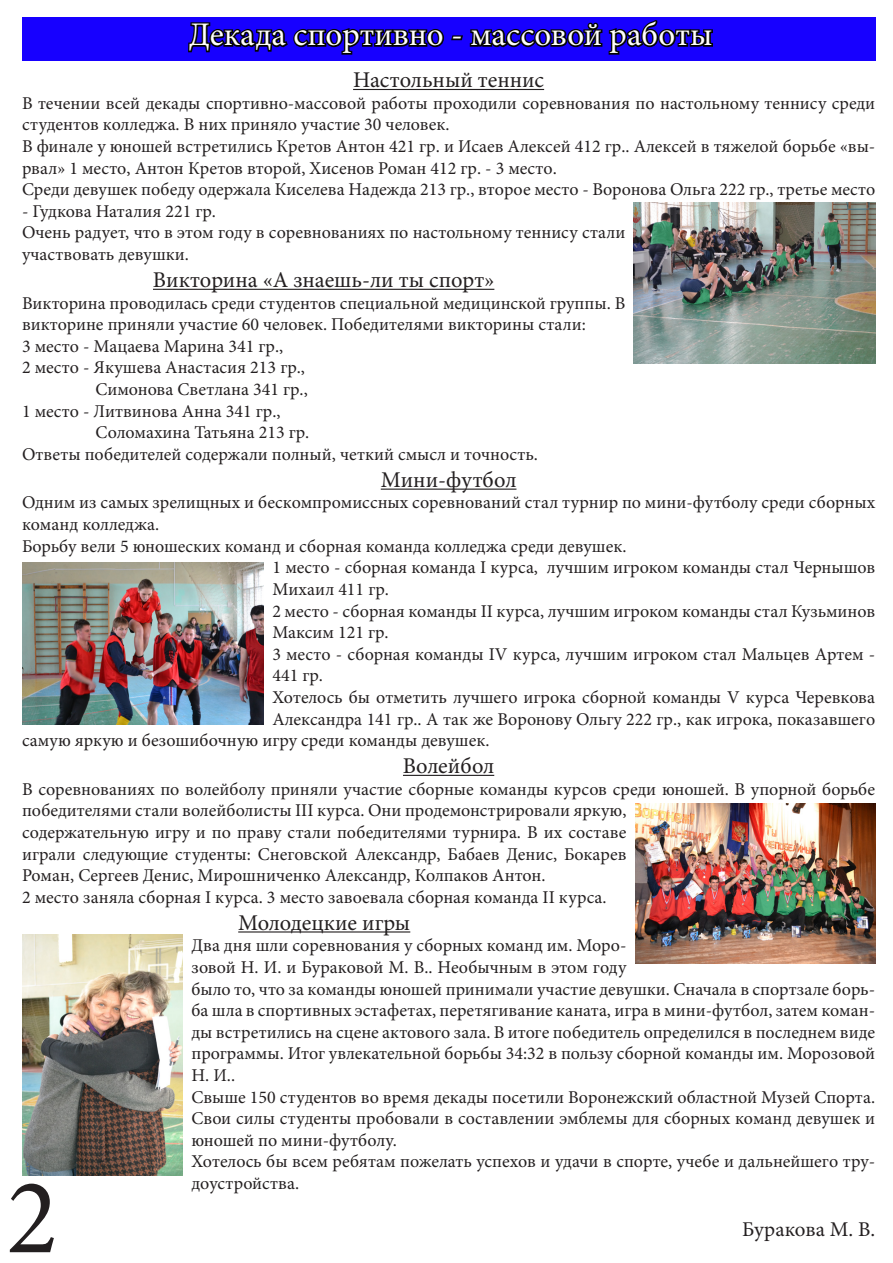
<style>
.page{position:relative;width:893px;height:1263px;background:#fff}
.page>*{position:absolute;margin:0;border:0;box-sizing:border-box;transform-origin:0 0}
.t1{font:108px "Minion Pro";color:#231f20}
.t2{font:33px "Minion Pro";color:#fffefc}
.t3{font:22.5px "Minion Pro";color:#231f20}
.t4{font:21px "Minion Pro";letter-spacing:.005em;color:#231f20}
.t5{font:18px/21.6px "Minion Pro";color:#231f20}
</style>
<div class="page">
<div style="left:22px;top:18px;width:853px;height:43px;background:#1700ff"></div>
<svg style="left:187px;top:17px;width:527px;height:38px"></svg>
<hr style="left:353px;top:89px;width:191px;height:1px;background:#231f20">
<hr style="left:153px;top:289px;width:341px;height:1px;background:#231f20">
<hr style="left:381px;top:489px;width:135px;height:1px;background:#231f20">
<hr style="left:403px;top:775px;width:91px;height:1px;background:#231f20">
<hr style="left:238px;top:931px;width:172px;height:1px;background:#231f20">
<img style="left:22px;top:934px;width:161px;height:242px">
<img style="left:634px;top:203px;width:241px;height:161px">
<img style="left:22px;top:563px;width:242px;height:161px">
<img style="left:635px;top:804px;width:240px;height:160px">
<p class="t2" style="left:189px;top:13px;width:525px">Декада спортивно - массовой работы</p>
<p class="t3" style="left:353px;top:65px;width:193px">Настольный теннис</p>
<p class="t5" style="left:22px;top:92px;width:855px">В течении всей декады спортивно-массовой работы проходили соревнования по настольному теннису среди студентов колледжа. В них приняло участие 30 человек.</p>
<p class="t5" style="left:22px;top:136px;width:855px">В финале у юношей встретились Кретов Антон 421 гр. и Исаев Алексей 412 гр.. Алексей в тяжелой борьбе «вы&shy;рвал» 1 место, Антон Кретов второй, Хисенов Роман 412 гр. - 3 место.</p>
<p class="t5" style="left:22px;top:179px;width:855px">Среди девушек победу одержала Киселева Надежда 213 гр., второе место - Воронова Ольга 222 гр., третье место</p>
<p class="t5" style="left:22px;top:200px;width:195px">- Гудкова Наталия 221 гр.</p>
<p class="t5" style="left:22px;top:222px;width:605px">Очень радует, что в этом году в соревнованиях по настольному теннису стали участвовать девушки.</p>
<p class="t3" style="left:153px;top:265px;width:343px">Викторина «А знаешь-ли ты спорт»</p>
<p class="t5" style="left:22px;top:292px;width:605px">Викторина проводилась среди студентов специальной медицинской группы. В викторине приняли участие 60 человек. Победителями викторины стали:</p>
<p class="t5" style="left:22px;top:335px;width:263px">3 место - Мацаева Марина 341 гр.,</p>
<p class="t5" style="left:22px;top:357px;width:284px">2 место - Якушева Анастасия 213 гр.,</p>
<p class="t5" style="left:96px;top:379px;width:214px">Симонова Светлана 341 гр.,</p>
<p class="t5" style="left:22px;top:400px;width:260px">1 место - Литвинова Анна 341 гр.,</p>
<p class="t5" style="left:96px;top:422px;width:215px">Соломахина Татьяна 213 гр.</p>
<p class="t5" style="left:22px;top:443px;width:517px">Ответы победителей содержали полный, четкий смысл и точность.</p>
<p class="t3" style="left:381px;top:465px;width:137px">Мини-футбол</p>
<p class="t5" style="left:22px;top:492px;width:855px">Одним из самых зрелищных и бескомпромиссных соревнований стал турнир по мини-футболу среди сборных команд колледжа.</p>
<p class="t5" style="left:22px;top:535px;width:606px">Борьбу вели 5 юношеских команд и сборная команда колледжа среди девушек.</p>
<p class="t5" style="left:272px;top:557px;width:604px">1 место - сборная команда I курса, лучшим игроком команды стал Чернышов<br>Михаил 411 гр.</p>
<p class="t5" style="left:272px;top:600px;width:604px">2 место - сборная команды II курса, лучшим игроком команды стал Кузьминов<br>Максим 121 гр.</p>
<p class="t5" style="left:272px;top:643px;width:604px">3 место - сборная команды IV курса, лучшим игроком стал Мальцев Артем -<br>441 гр.</p>
<p class="t5" style="left:272px;top:686px;width:604px">Хотелось бы отметить лучшего игрока сборной команды V курса Черевкова</p>
<p class="t5" style="left:272px;top:708px;width:604px">Александра 141 гр.. А так же Воронову Ольгу 222 гр., как игрока, показавшего</p>
<p class="t5" style="left:22px;top:730px;width:469px">самую яркую и безошибочную игру среди команды девушек.</p>
<p class="t3" style="left:403px;top:751px;width:93px">Волейбол</p>
<p class="t5" style="left:22px;top:778px;width:855px">В соревнованиях по волейболу приняли участие сборные команды курсов среди юношей. В упорной борьбе победителями стали волейболисты III курса. Они продемонстрировали яркую,<br>содержательную игру и по праву стали победителями турнира. В их составе<br>играли следующие студенты: Снеговской Александр, Бабаев Денис, Бокарев<br>Роман, Сергеев Денис, Мирошниченко Александр, Колпаков Антон.</p>
<p class="t5" style="left:22px;top:886px;width:586px">2 место заняла сборная I курса. 3 место завоевала сборная команда II курса.</p>
<p class="t3" style="left:238px;top:907px;width:174px">Молодецкие игры</p>
<p class="t5" style="left:191px;top:935px;width:685px">Два дня шли соревнования у сборных команд им. Моро-<br>зовой Н. И. и Бураковой М. В.. Необычным в этом году<br>было то, что за команды юношей принимали участие девушки. Сначала в спортзале борь&shy;ба шла в спортивных эстафетах, перетягивание каната, игра в мини-футбол, затем коман&shy;ды встретились на сцене актового зала. В итоге победитель определился в последнем виде программы. Итог увлекательной борьбы 34:32 в пользу сборной команды им. Морозовой Н. И..</p>
<p class="t5" style="left:191px;top:1086px;width:685px">Свыше 150 студентов во время декады посетили Воронежский областной Музей Спорта.</p>
<p class="t5" style="left:191px;top:1108px;width:685px">Свои силы студенты пробовали в составлении эмблемы для сборных команд девушек и юношей по мини-футболу.</p>
<p class="t5" style="left:191px;top:1151px;width:685px">Хотелось бы всем ребятам пожелать успехов и удачи в спорте, учебе и дальнейшего тру&shy;доустройства.</p>
<p class="t4" style="left:742px;top:1215px;width:135px">Буракова М. В.</p>
<p class="t1" style="left:6px;top:1145px;width:53px">2</p>
</div>
